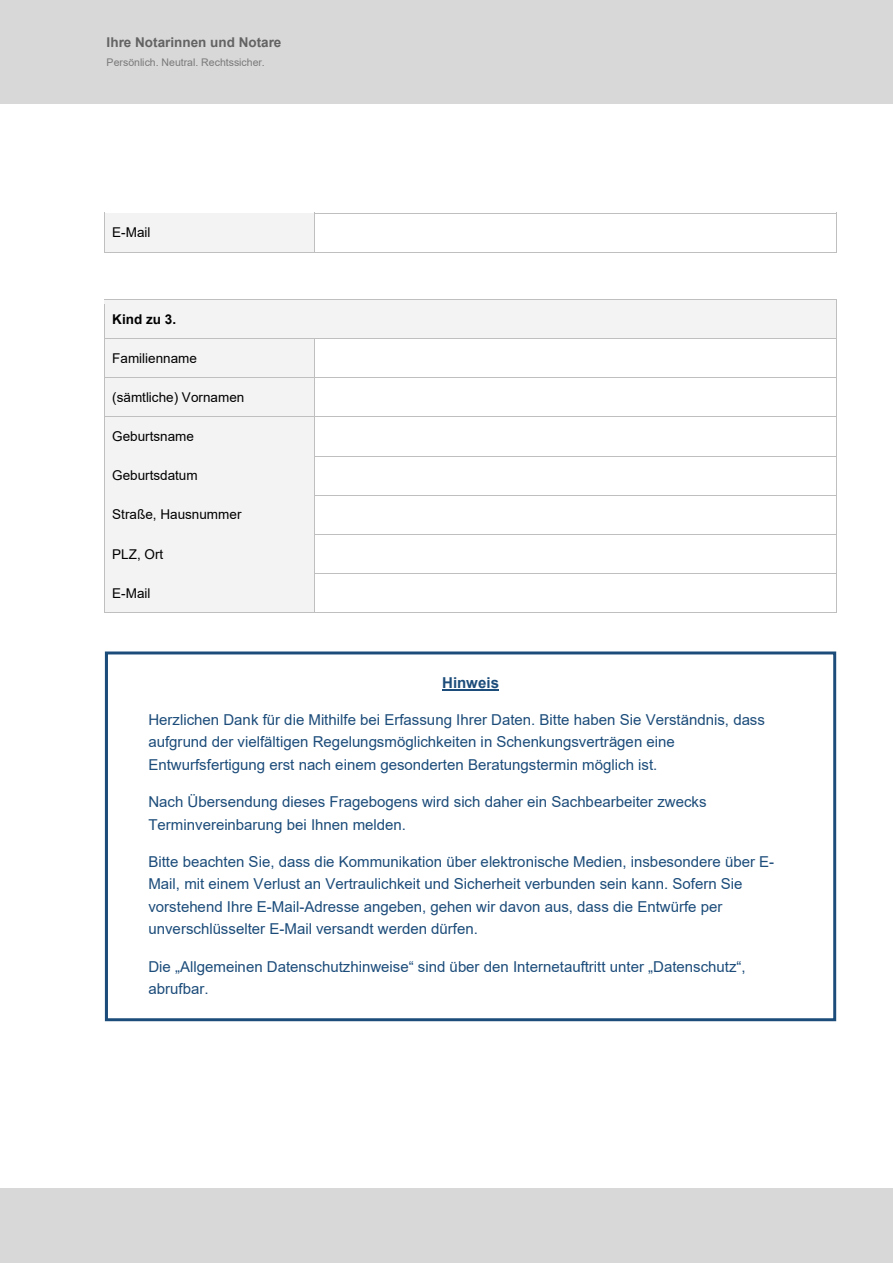
<style>
.page{position:relative;width:893px;height:1263px;background:#fff}
.page>*{position:absolute;margin:0;border:0;box-sizing:border-box;transform-origin:0 0}
.t1{font:15px/22.4px "Arial";color:#1c4c7a}
.t2{font:700 15px "Arial";letter-spacing:-.005em;color:#1c4c7a}
.t3{font:13.5px "Arial";color:#000}
.t4{font:700 13.5px "Arial";color:#636363}
.t5{font:700 13.5px "Arial";color:#000}
.t6{font:10.5px "Arial";color:#7a7a7a}
</style>
<div class="page">
<div style="left:0;top:0;width:892px;height:104px;background:#d8d8d8"></div>
<div style="left:0;top:1188px;width:892px;height:75px;background:#d8d8d8"></div>
<div style="left:105px;top:213px;width:209px;height:39px;background:#f3f3f3"></div>
<div style="left:104px;top:213px;width:210px;height:5px;background:#f3f3f3"></div>
<hr style="left:315px;top:213px;width:520px;height:1px;background:#bfbfbf">
<hr style="left:104px;top:218px;width:1px;height:34px;background:#bfbfbf">
<hr style="left:104px;top:252px;width:210px;height:1px;background:#bfbfbf">
<hr style="left:314px;top:218px;width:1px;height:34px;background:#bfbfbf">
<hr style="left:315px;top:252px;width:520px;height:1px;background:#bfbfbf">
<hr style="left:835px;top:218px;width:1px;height:34px;background:#bfbfbf">
<div style="left:105px;top:300px;width:730px;height:38px;background:#f3f3f3"></div>
<hr style="left:104px;top:299px;width:731px;height:1px;background:#bfbfbf">
<hr style="left:104px;top:300px;width:731px;height:4px;background:#f3f3f3">
<hr style="left:104px;top:304px;width:1px;height:34px;background:#bfbfbf">
<hr style="left:835px;top:304px;width:1px;height:34px;background:#bfbfbf">
<div style="left:105px;top:339px;width:209px;height:39px;background:#f3f3f3"></div>
<hr style="left:104px;top:338px;width:210px;height:1px;background:#bfbfbf">
<div style="left:104px;top:339px;width:210px;height:5px;background:#f3f3f3"></div>
<hr style="left:315px;top:338px;width:520px;height:1px;background:#bfbfbf">
<hr style="left:104px;top:344px;width:1px;height:34px;background:#bfbfbf">
<hr style="left:314px;top:344px;width:1px;height:34px;background:#bfbfbf">
<hr style="left:835px;top:344px;width:1px;height:34px;background:#bfbfbf">
<div style="left:105px;top:378px;width:209px;height:39px;background:#f3f3f3"></div>
<div style="left:104px;top:378px;width:210px;height:5px;background:#f3f3f3"></div>
<hr style="left:315px;top:378px;width:520px;height:1px;background:#bfbfbf">
<hr style="left:104px;top:383px;width:1px;height:34px;background:#bfbfbf">
<hr style="left:314px;top:383px;width:1px;height:34px;background:#bfbfbf">
<hr style="left:835px;top:383px;width:1px;height:34px;background:#bfbfbf">
<div style="left:105px;top:417px;width:209px;height:39px;background:#f3f3f3"></div>
<div style="left:104px;top:417px;width:210px;height:5px;background:#f3f3f3"></div>
<hr style="left:315px;top:417px;width:520px;height:1px;background:#bfbfbf">
<hr style="left:104px;top:422px;width:1px;height:34px;background:#bfbfbf">
<hr style="left:314px;top:422px;width:1px;height:34px;background:#bfbfbf">
<hr style="left:835px;top:422px;width:1px;height:34px;background:#bfbfbf">
<div style="left:105px;top:456px;width:209px;height:39px;background:#f3f3f3"></div>
<div style="left:104px;top:456px;width:210px;height:5px;background:#f3f3f3"></div>
<hr style="left:315px;top:456px;width:520px;height:1px;background:#bfbfbf">
<hr style="left:104px;top:461px;width:1px;height:34px;background:#bfbfbf">
<hr style="left:314px;top:461px;width:1px;height:34px;background:#bfbfbf">
<hr style="left:835px;top:461px;width:1px;height:34px;background:#bfbfbf">
<div style="left:105px;top:495px;width:209px;height:39px;background:#f3f3f3"></div>
<div style="left:104px;top:495px;width:210px;height:5px;background:#f3f3f3"></div>
<hr style="left:315px;top:495px;width:520px;height:1px;background:#bfbfbf">
<hr style="left:104px;top:500px;width:1px;height:34px;background:#bfbfbf">
<hr style="left:314px;top:500px;width:1px;height:34px;background:#bfbfbf">
<hr style="left:835px;top:500px;width:1px;height:34px;background:#bfbfbf">
<div style="left:105px;top:535px;width:209px;height:38px;background:#f3f3f3"></div>
<hr style="left:104px;top:534px;width:210px;height:1px;background:#bfbfbf">
<hr style="left:104px;top:535px;width:210px;height:4px;background:#f3f3f3">
<hr style="left:315px;top:534px;width:520px;height:1px;background:#bfbfbf">
<hr style="left:104px;top:539px;width:1px;height:34px;background:#bfbfbf">
<hr style="left:314px;top:539px;width:1px;height:34px;background:#bfbfbf">
<hr style="left:835px;top:539px;width:1px;height:34px;background:#bfbfbf">
<div style="left:105px;top:574px;width:209px;height:38px;background:#f3f3f3"></div>
<hr style="left:104px;top:573px;width:210px;height:1px;background:#bfbfbf">
<hr style="left:104px;top:574px;width:210px;height:4px;background:#f3f3f3">
<hr style="left:315px;top:573px;width:520px;height:1px;background:#bfbfbf">
<hr style="left:104px;top:578px;width:1px;height:35px;background:#bfbfbf">
<hr style="left:104px;top:612px;width:210px;height:1px;background:#bfbfbf">
<hr style="left:314px;top:578px;width:1px;height:35px;background:#bfbfbf">
<hr style="left:315px;top:612px;width:520px;height:1px;background:#bfbfbf">
<hr style="left:835px;top:578px;width:1px;height:35px;background:#bfbfbf">
<svg style="left:105px;top:652px;width:731px;height:369px"></svg>
<hr style="left:442px;top:689px;width:57px;height:2px;background:#1c4c7a">
<p class="t4" style="left:107px;top:35px;width:176px">Ihre Notarinnen und Notare</p>
<p class="t6" style="left:107px;top:56px;width:160px">Persönlich. Neutral. Rechtssicher.</p>
<p class="t3" style="left:112px;top:225px;width:40px">E-Mail</p>
<p class="t5" style="left:112px;top:312px;width:65px">Kind zu 3.</p>
<p class="t3" style="left:112px;top:351px;width:86px">Familienname</p>
<p class="t3" style="left:112px;top:390px;width:134px">(sämtliche) Vornamen</p>
<p class="t3" style="left:112px;top:429px;width:83px">Geburtsname</p>
<p class="t3" style="left:112px;top:468px;width:87px">Geburtsdatum</p>
<p class="t3" style="left:112px;top:507px;width:131px">Straße, Hausnummer</p>
<p class="t3" style="left:112px;top:546px;width:53px">PLZ, Ort</p>
<p class="t3" style="left:112px;top:585px;width:40px">E-Mail</p>
<p class="t2" style="left:442px;top:674px;width:58px">Hinweis</p>
<p class="t1" style="left:148px;top:709px;width:618px">Herzlichen Dank für die Mithilfe bei Erfassung Ihrer Daten. Bitte haben Sie Verständnis, dass aufgrund der vielfältigen Regelungsmöglichkeiten in Schenkungsverträgen eine<br>Entwurfsfertigung erst nach einem gesonderten Beratungstermin möglich ist.</p>
<p class="t1" style="left:148px;top:791px;width:559px">Nach Übersendung dieses Fragebogens wird sich daher ein Sachbearbeiter zwecks<br>Terminvereinbarung bei Ihnen melden.</p>
<p class="t1" style="left:148px;top:851px;width:627px">Bitte beachten Sie, dass die Kommunikation über elektronische Medien, insbesondere über E-Mail, mit einem Verlust an Vertraulichkeit und Sicherheit verbunden sein kann. Sofern Sie vorstehend Ihre E-Mail-Adresse angeben, gehen wir davon aus, dass die Entwürfe per unverschlüsselter E-Mail versandt werden dürfen.</p>
<p class="t1" style="left:148px;top:955px;width:599px">Die „Allgemeinen Datenschutzhinweise“ sind über den Internetauftritt unter „Datenschutz“, abrufbar.</p>
</div>
